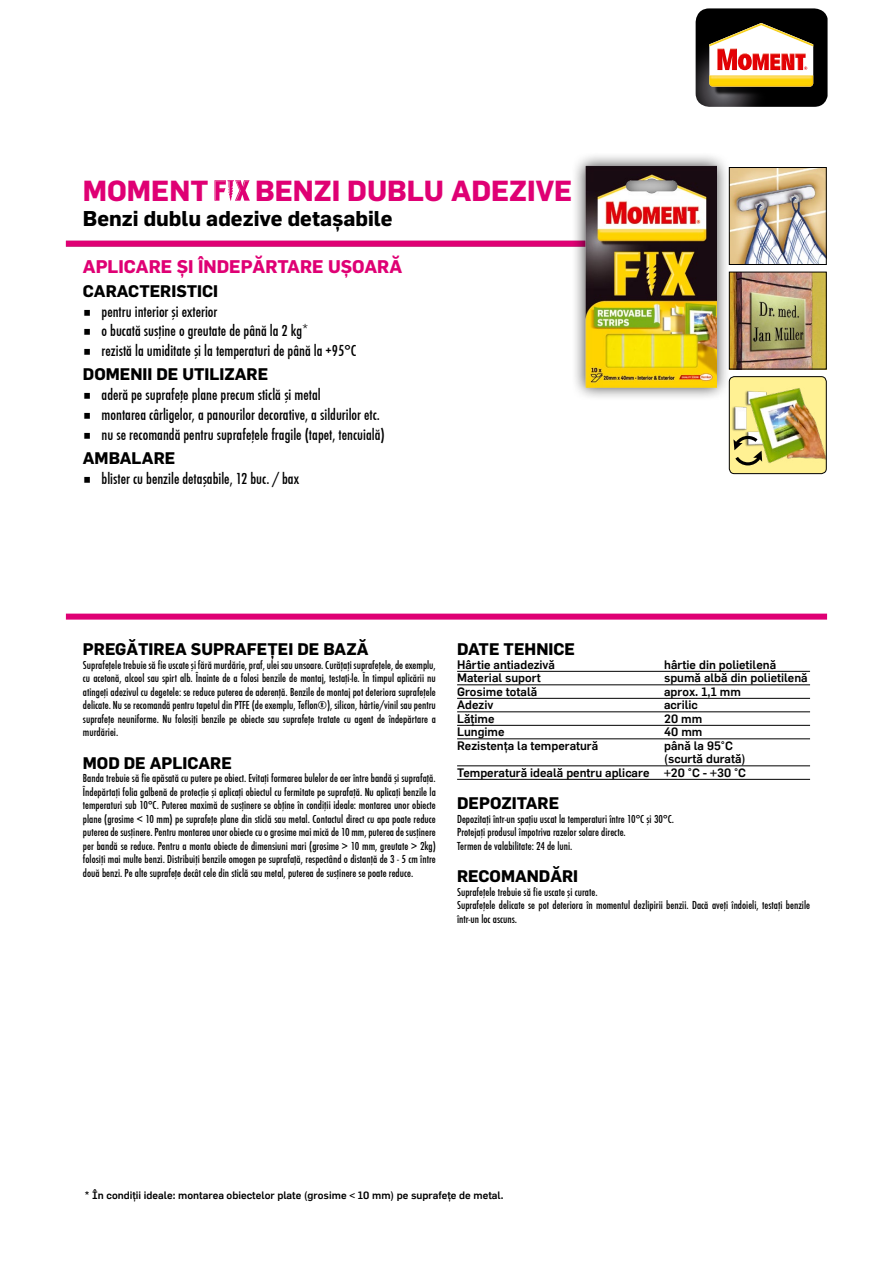
<style>
.page{position:relative;width:893px;height:1263px;background:#fff}
.page>*{position:absolute;margin:0;border:0;box-sizing:border-box;transform-origin:0 0}
.t1{font:700 28.5px "Flama";color:#df0074}
.t2{font:700 21px "Flama";color:#000}
.t3{font:700 18px "Flama";color:#df0074}
.t4{font:16.5px/19.8px "Futura TEE Med Con RO";color:#000}
.t5{font:700 16.5px "Flama";color:#000}
.t6{font:12px/13.5px "Futura TEE Med Con RO";color:#000;text-align:justify}
.t7{font:12px "Flama Medium RO";color:#000}
.t8{font:10.5px "Flama Medium RO";color:#000}
</style>
<div class="page">
<svg style="left:214px;top:180px;width:36px;height:21px"></svg>
<hr style="left:457px;top:671px;width:353px;height:1px;background:#000">
<hr style="left:457px;top:684px;width:353px;height:1px;background:#000">
<hr style="left:457px;top:698px;width:353px;height:1px;background:#000">
<hr style="left:457px;top:711px;width:353px;height:1px;background:#000">
<hr style="left:457px;top:725px;width:353px;height:1px;background:#000">
<hr style="left:457px;top:738px;width:353px;height:1px;background:#000">
<hr style="left:457px;top:765px;width:353px;height:1px;background:#000">
<hr style="left:457px;top:779px;width:353px;height:1px;background:#000">
<div style="left:66px;top:614px;width:761px;height:6px;background:#df0074"></div>
<div style="left:66px;top:241px;width:629px;height:6px;background:#df0074"></div>
<img style="left:731px;top:271px;width:96px;height:99px">
<div style="left:729px;top:377px;width:97px;height:97px;background:#fff193;border-radius:5px"></div>
<img style="left:731px;top:378px;width:94px;height:88px">
<div style="left:729px;top:376px;width:98px;height:98px;border:1px solid #000;border-radius:5px"></div>
<img style="left:731px;top:167px;width:96px;height:98px">
<div style="left:571px;top:152px;width:160px;height:249px;background:#000;opacity:.75"></div>
<img style="left:585px;top:166px;width:132px;height:221px">
<svg style="left:733px;top:436px;width:29px;height:29px"></svg>
<svg style="left:696px;top:8px;width:131px;height:99px;background:#141415"></svg>
<img style="left:709px;top:23px;width:104px;height:64px">
<h1 class="t1" style="left:83px;top:173px;width:127px">MOMENT</h1>
<h1 class="t1" style="left:255px;top:173px;width:319px">BENZI DUBLU ADEZIVE</h1>
<h2 class="t2" style="left:83px;top:205px;width:311px">Benzi dublu adezive detașabile</h2>
<h3 class="t3" style="left:83px;top:255px;width:321px">APLICARE ȘI ÎNDEPĂRTARE UȘOARĂ</h3>
<h3 class="t5" style="left:83px;top:281px;width:137px">CARACTERISTICI</h3>
<h3 class="t4" style="left:102px;top:301px;width:256px">pentru interior și exterior<br>o bucatã susține o greutate de pânã la 2 kg*<br>rezistã la umiditate și la temperaturi de pânã la +95°C</h3>
<h3 class="t5" style="left:83px;top:364px;width:187px">DOMENII DE UTILIZARE</h3>
<h3 class="t4" style="left:102px;top:385px;width:285px">aderã pe suprafețe plane precum sticlă și metal<br>montarea cârligelor, a panourilor decorative, a sildurilor etc. nu se recomandã pentru suprafețele fragile (tapet, tencuialã)</h3>
<h3 class="t5" style="left:83px;top:448px;width:94px">AMBALARE</h3>
<h3 class="t4" style="left:102px;top:468px;width:199px">blister cu benzile detașabile, 12 buc. / bax</h3>
<h3 class="t5" style="left:83px;top:639px;width:287px">PREGĂTIREA SUPRAFEŢEI DE BAZĂ</h3>
<p class="t6" style="left:83px;top:658px;width:354px">Suprafeţele trebuie să fie uscate şi fără murdărie, praf, ulei sau unsoare. Curăţaţi suprafeţele, de exemplu, cu acetonă, alcool sau spirt alb. Înainte de a folosi benzile de montaj, testaţi‑le. În timpul aplicării nu atingeţi adezivul cu degetele: se reduce puterea de aderenţă. Benzile de montaj pot deteriora suprafeţele delicate. Nu se recomandă pentru tapetul din PTFE (de exemplu, Teflon®), silicon, hârtie/vinil sau pentru suprafeţe neuniforme. Nu folosiți benzile pe obiecte sau suprafeţe tratate cu agent de îndepărtare a murdăriei.</p>
<h3 class="t5" style="left:83px;top:753px;width:151px">MOD DE APLICARE</h3>
<p class="t6" style="left:83px;top:772px;width:354px">Banda trebuie să fie apăsată cu putere pe obiect. Evitaţi formarea bulelor de aer între bandă şi suprafaţă.<br>Îndepărtaţi folia galbenă de protecţie şi aplicaţi obiectul cu fermitate pe suprafaţă. Nu aplicaţi benzile la temperaturi sub 10°C. Puterea maximă de susţinere se obţine în condiţii ideale: montarea unor obiecte plane (grosime &lt; 10 mm) pe suprafeţe plane din sticlă sau metal. Contactul direct cu apa poate reduce puterea de susţinere. Pentru montarea unor obiecte cu o grosime mai mică de 10 mm, puterea de susţinere per bandă se reduce. Pentru a monta obiecte de dimensiuni mari (grosime &gt; 10 mm, greutate &gt; 2kg) folosiţi mai multe benzi. Distribuiţi benzile omogen pe suprafaţă, respectând o distanţă de 3 ‑ 5 cm între două benzi. Pe alte suprafeţe decât cele din sticlă sau metal, puterea de susţinere se poate reduce.</p>
<h3 class="t5" style="left:457px;top:639px;width:119px">DATE TEHNICE</h3>
<p class="t7" style="left:457px;top:657px;width:99px">Hârtie antiadezivă</p>
<p class="t7" style="left:664px;top:657px;width:114px">hârtie din polietilenă</p>
<p class="t7" style="left:457px;top:671px;width:85px">Material suport</p>
<p class="t7" style="left:664px;top:671px;width:145px">spumă albă din polietilenă</p>
<p class="t7" style="left:457px;top:684px;width:82px">Grosime totală</p>
<p class="t7" style="left:664px;top:684px;width:78px">aprox. 1,1 mm</p>
<p class="t7" style="left:457px;top:698px;width:38px">Adeziv</p>
<p class="t7" style="left:664px;top:698px;width:35px">acrilic</p>
<p class="t7" style="left:457px;top:711px;width:39px">Lăţime</p>
<p class="t7" style="left:664px;top:711px;width:40px">20 mm</p>
<p class="t7" style="left:457px;top:725px;width:49px">Lungime</p>
<p class="t7" style="left:664px;top:725px;width:40px">40 mm</p>
<p class="t7" style="left:457px;top:738px;width:143px">Rezistenţa la temperatură</p>
<p class="t7" style="left:664px;top:738px;width:70px">până la 95°C</p>
<p class="t7" style="left:664px;top:752px;width:83px">(scurtă durată)</p>
<p class="t7" style="left:457px;top:765px;width:291px">Temperatură ideală pentru aplicare +20 °C ‑ +30 °C</p>
<h3 class="t5" style="left:457px;top:793px;width:104px">DEPOZITARE</h3>
<p class="t6" style="left:457px;top:812px;width:218px;text-align:left">Depozitaţi într‑un spaţiu uscat la temperaturi între 10°C şi 30°C.<br>Protejaţi produsul împotriva razelor solare directe.<br>Termen de valabilitate: 24 de luni.</p>
<h3 class="t5" style="left:457px;top:866px;width:123px">RECOMANDĂRI</h3>
<p class="t6" style="left:457px;top:885px;width:354px;text-align:left">Suprafeţele trebuie să fie uscate şi curate.<br>Suprafeţele delicate se pot deteriora în momentul dezlipirii benzii. Dacă aveţi îndoieli, testaţi benzile într‑un loc ascuns.</p>
<p class="t8" style="left:85px;top:1189px;width:420px">* În condiții ideale: montarea obiectelor plate (grosime &lt; 10 mm) pe suprafețe de metal.</p>
</div>
